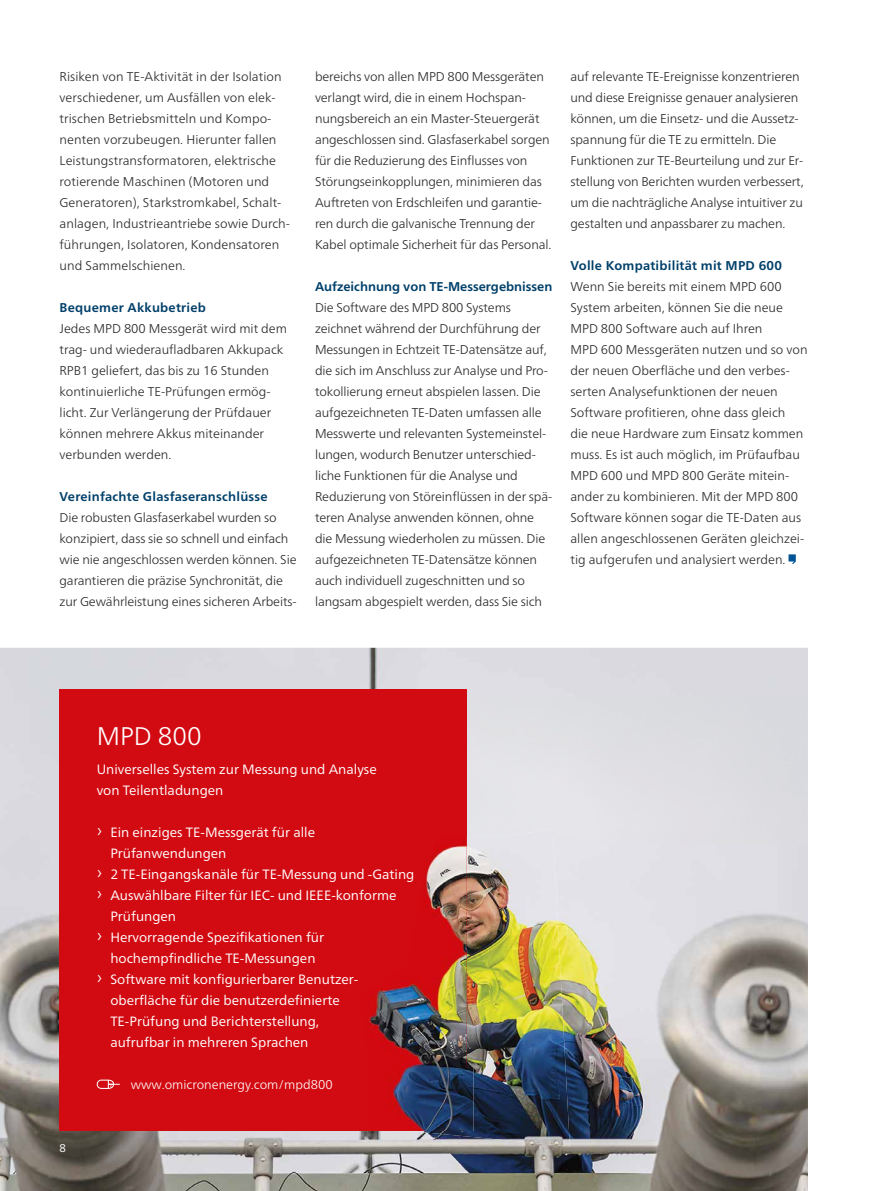
<style>
.page{position:relative;width:893px;height:1191px;background:#fff}
.page>*{position:absolute;margin:0;border:0;box-sizing:border-box;transform-origin:0 0}
.t1{font:300 25.5px "Frutiger Neue LTW1 G";color:#fff}
.t2{font:13.5px/21px "Frutiger Neue LTW1 G";color:#fff}
.t3{font:300 12.75px/21px "Frutiger Neue LTW1 G";letter-spacing:-.01em;color:#282827}
.t4{font:700 12.75px "Frutiger Neue LTW1 G";letter-spacing:.02em;color:#00406a}
.t5{font:700 12.75px "Frutiger Neue LTW1 G";color:#00406a}
.t6{font:300 12.75px "Frutiger Neue LTW1 G";color:#fff}
.t7{font:11.25px "Frutiger Neue LTW1 G";color:#fff}
.s1{font-weight:300;font-size:18px}
</style>
<div class="page">
<img style="left:0;top:648px;width:107px;height:543px">
<div style="left:107px;top:648px;width:701px;height:48px;background:#dad9df"></div>
<img style="left:539px;top:845px;width:269px;height:346px">
<img style="left:107px;top:1131px;width:432px;height:60px">
<div style="left:60px;top:690px;width:407px;height:399px;background:#d20a11"></div>
<svg style="left:788px;top:554px;width:8px;height:10px"></svg>
<div style="left:60px;top:1068px;width:413px;height:63px;background:#d20a11"></div>
<svg style="left:97px;top:1079px;width:23px;height:10px"></svg>
<img style="left:409px;top:829px;width:161px;height:317px">
<img style="left:369px;top:837px;width:98px;height:231px">
<img style="left:388px;top:1068px;width:85px;height:63px">
<p class="t3" style="left:60px;top:65px;width:232px">Risiken von TE-Aktivität in der Isolation verschiedener, um Ausfällen von elek&shy;trischen Betriebsmitteln und Kompo&shy;nenten vorzubeugen. Hierunter fallen Leistungstransformatoren, elektrische rotierende Maschinen (Motoren und Generatoren), Starkstromkabel, Schalt&shy;anlagen, Industrieantriebe sowie Durch&shy;führungen, Isolatoren, Kondensatoren und Sammelschienen.</p>
<p class="t4" style="left:60px;top:300px;width:148px">bequemer Akkubetrieb</p>
<p class="t3" style="left:60px;top:317px;width:229px">Jedes MPD 800 Messgerät wird mit dem trag- und wiederaufladbaren Akkupack RPB1 geliefert, das bis zu 16 Stunden kontinuierliche TE-Prüfungen ermög&shy;licht. Zur Verlängerung der Prüfdauer können mehrere Akkus miteinander verbunden werden.</p>
<p class="t4" style="left:60px;top:489px;width:210px">Vereinfachte Glasfaseranschlüsse</p>
<p class="t3" style="left:60px;top:506px;width:239px">Die robusten Glasfaserkabel wurden so konzipiert, dass sie so schnell und einfach wie nie angeschlossen werden können. Sie garantieren die präzise Synchronität, die zur Gewährleistung eines sicheren Arbeits-</p>
<p class="t3" style="left:315px;top:65px;width:238px">bereichs von allen MPD 800 Messgeräten verlangt wird, die in einem Hochspan&shy;nungsbereich an ein Master-Steuergerät angeschlossen sind. Glasfaserkabel sorgen für die Reduzierung des Einflusses von Störungseinkopplungen, minimieren das Auftreten von Erdschleifen und garantie&shy;ren durch die galvanische Trennung der Kabel optimale Sicherheit für das Personal.</p>
<p class="t5" style="left:315px;top:279px;width:239px">Aufzeichnung von Te-Messergebnissen</p>
<p class="t3" style="left:315px;top:296px;width:239px">Die Software des MPD 800 Systems zeichnet während der Durchführung der Messungen in Echtzeit TE-Datensätze auf, die sich im Anschluss zur Analyse und Pro&shy;tokollierung erneut abspielen lassen. Die aufgezeichneten TE-Daten umfassen alle Messwerte und relevanten Systemeinstel&shy;lungen, wodurch Benutzer unterschied&shy;liche Funktionen für die Analyse und Reduzierung von Störeinflüssen in der spä&shy;teren Analyse anwenden können, ohne die Messung wiederholen zu müssen. Die aufgezeichneten TE-Datensätze können auch individuell zugeschnitten und so langsam abgespielt werden, dass Sie sich</p>
<p class="t3" style="left:570px;top:65px;width:235px">auf relevante TE-Ereignisse konzentrieren und diese Ereignisse genauer analysieren können, um die Einsetz- und die Aussetz&shy;spannung für die TE zu ermitteln. Die Funktionen zur TE-Beurteilung und zur Er&shy;stellung von Berichten wurden verbessert, um die nachträgliche Analyse intuitiver zu gestalten und anpassbarer zu machen.</p>
<p class="t4" style="left:570px;top:257px;width:213px">Volle Kompatibilität mit MPd 600</p>
<p class="t3" style="left:570px;top:275px;width:239px">Wenn Sie bereits mit einem MPD 600<br>System arbeiten, können Sie die neue MPD 800 Software auch auf Ihren<br>MPD 600 Messgeräten nutzen und so von der neuen Oberfläche und den verbes&shy;serten Analysefunktionen der neuen Software profitieren, ohne dass gleich<br>die neue Hardware zum Einsatz kommen muss. Es ist auch möglich, im Prüfaufbau MPD 600 und MPD 800 Geräte mitein&shy;ander zu kombinieren. Mit der MPD 800<br>Software können sogar die TE-Daten aus allen angeschlossenen Geräten gleichzei&shy;tig aufgerufen und analysiert werden.</p>
<p class="t7" style="left:60px;top:1141px;width:8px">8</p>
<h1 class="t1" style="left:97px;top:721px;width:106px">MPD 800</h1>
<p class="t2" style="left:97px;top:758px;width:281px">Universelles System zur Messung und Analyse von Teilentladungen</p>
<p class="t2" style="left:97px;top:821px;width:220px"><span class="s1">›</span> Ein einziges TE-Messgerät für alle</p>
<p class="t2" style="left:110px;top:842px;width:118px">Prüfanwendungen</p>
<p class="t2" style="left:97px;top:863px;width:319px"><span class="s1">›</span> 2 TE-Eingangskanäle für TE-Messung und -Gating</p>
<p class="t2" style="left:97px;top:884px;width:301px"><span class="s1">›</span> Auswählbare Filter für IEC- und IEEE-konforme</p>
<p class="t2" style="left:110px;top:905px;width:67px">Prüfungen</p>
<p class="t2" style="left:97px;top:926px;width:229px"><span class="s1">›</span> Hervorragende Spezifikationen für</p>
<p class="t2" style="left:110px;top:947px;width:207px">hochempfindliche TE-Messungen</p>
<p class="t2" style="left:97px;top:968px;width:263px"><span class="s1">›</span> Software mit konfigurierbarer Benutzer-</p>
<p class="t2" style="left:110px;top:989px;width:231px">oberfläche für die benutzerdefinierte</p>
<p class="t2" style="left:110px;top:1010px;width:210px">TE- Prüfung und Berichterstellung,</p>
<p class="t2" style="left:110px;top:1031px;width:200px">aufrufbar in mehreren Sprachen</p>
<p class="t6" style="left:131px;top:1076px;width:203px">www.omicronenergy.com/mpd800</p>
</div>
